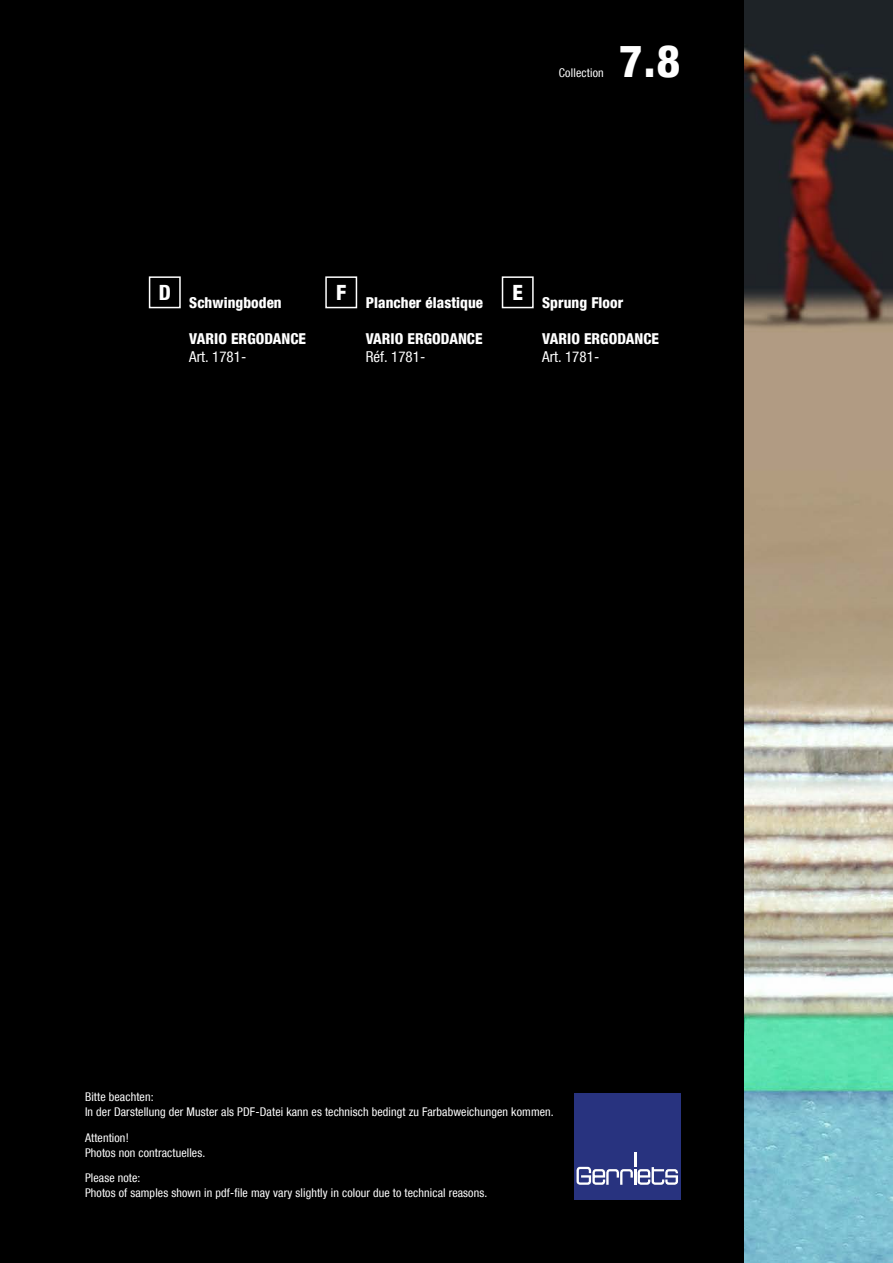
<style>
.page{position:relative;width:893px;height:1263px;background:#000}
.page>*{position:absolute;margin:0;border:0;box-sizing:border-box;transform-origin:0 0}
.t1{font:800 condensed 45px "Helvetica Neue LT Com";color:#fff}
.t2{font:800 condensed 21px "Helvetica Neue LT Com";color:#fff}
.t3{font:800 condensed 15px "Helvetica Neue LT Com";letter-spacing:.005em;color:#fff}
.t4{font:condensed 15px "Helvetica Neue LT Com";letter-spacing:.005em;color:#fff}
.t5{font:condensed 12px/15px "Helvetica Neue LT Com";letter-spacing:.01em;color:#fff}
</style>
<div class="page">
<img style="left:744px;top:0;width:149px;height:1263px">
<div style="left:574px;top:1093px;width:106px;height:106px;background:#28337f"></div>
<svg style="left:576px;top:1152px;width:102px;height:33px"></svg>
<div style="left:149px;top:276px;width:32px;height:32px;border:2px solid #fff"></div>
<div style="left:325px;top:276px;width:32px;height:32px;border:2px solid #fff"></div>
<div style="left:502px;top:276px;width:32px;height:32px;border:2px solid #fff"></div>
<p class="t5" style="left:559px;top:65px;width:46px">Collection</p>
<h1 class="t1" style="left:619px;top:33px;width:63px">7.8</h1>
<h2 class="t2" style="left:159px;top:279px;width:14px">D</h2>
<h2 class="t2" style="left:336px;top:279px;width:12px">F</h2>
<h2 class="t2" style="left:512px;top:279px;width:12px">E</h2>
<p class="t3" style="left:366px;top:294px;width:119px">Plancher élastique</p>
<p class="t3" style="left:366px;top:330px;width:118px">VARIO ERGODANCE</p>
<p class="t4" style="left:366px;top:348px;width:61px">Réf. 1781-</p>
<p class="t3" style="left:189px;top:294px;width:94px">Schwingboden</p>
<p class="t3" style="left:189px;top:330px;width:118px">VARIO ERGODANCE</p>
<p class="t4" style="left:189px;top:348px;width:59px">Art. 1781-</p>
<p class="t3" style="left:542px;top:294px;width:83px">Sprung Floor</p>
<p class="t3" style="left:542px;top:330px;width:118px">VARIO ERGODANCE</p>
<p class="t4" style="left:542px;top:348px;width:59px">Art. 1781-</p>
<p class="t5" style="left:85px;top:1089px;width:470px">Bitte beachten:<br>In der Darstellung der Muster als PDF-Datei kann es technisch bedingt zu Farbabweichungen kommen.</p>
<p class="t5" style="left:85px;top:1130px;width:122px">Attention!<br>Photos non contractuelles.</p>
<p class="t5" style="left:85px;top:1170px;width:404px">Please note:<br>Photos of samples shown in pdf-file may vary slightly in colour due to technical reasons.</p>
</div>
